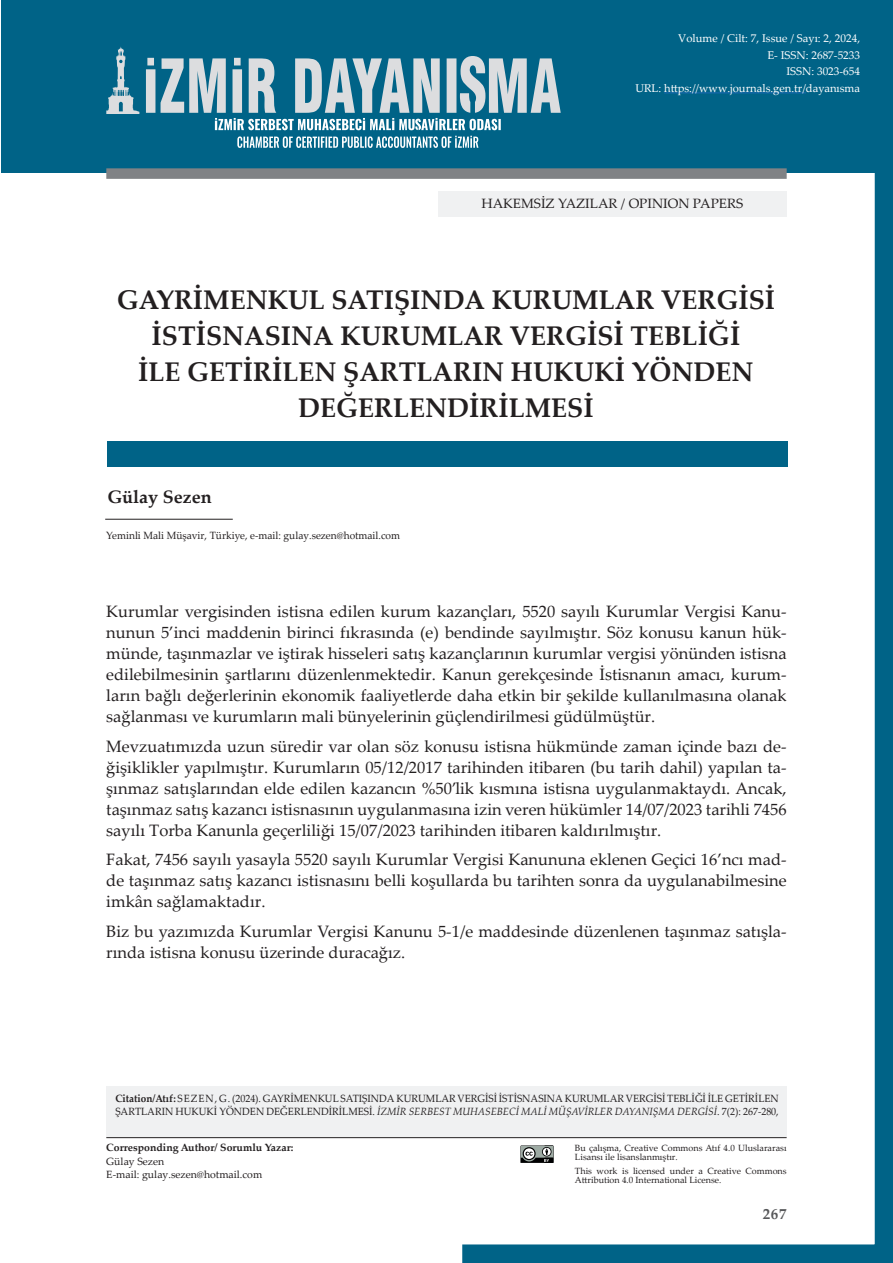
<style>
.page{position:relative;width:893px;height:1263px;background:#fff}
.page>*{position:absolute;margin:0;border:0;box-sizing:border-box;transform-origin:0 0}
.t1{font:700 27px/36px "Palatino Linotype";color:#231f20;text-align:center}
.t2{font:700 18px "Palatino Linotype";color:#231f20}
.t3{font:16.5px/21px "Palatino Linotype";color:#231f20;text-align:justify}
.t4{font:700 15px "Palatino Linotype";color:#57585a}
.t5{font:13.5px "Palatino Linotype";color:#231f20}
.t6{font:11.25px/16.5px "Palatino Linotype";color:#fff;text-align:right}
.t7{font:10.5px/13.5px "Palatino Linotype";color:#231f20;scale:.95 1}
.t8{font:10.5px/13.5px "Palatino Linotype";color:#231f20}
.t9{font:700 10.5px "Palatino Linotype";color:#231f20}
.t10{font:9px/9px "Palatino Linotype";color:#231f20}
.s1{font-weight:700}
.s2{font-style:italic}
</style>
<div class="page">
<svg style="left:451px;top:173px;width:442px;height:1090px"></svg>
<div style="left:2px;top:0;width:891px;height:173px;background:#006387"></div>
<svg style="left:237px;top:136px;width:241px;height:12px"></svg>
<svg style="left:146px;top:56px;width:415px;height:74px"></svg>
<svg style="left:106px;top:47px;width:33px;height:67px"></svg>
<div style="left:107px;top:441px;width:681px;height:25px;background:#006387"></div>
<hr style="left:105px;top:519px;width:128px;height:1px;background:#231f20">
<div style="left:106px;top:168px;width:681px;height:11px;background:#808285"></div>
<div style="left:438px;top:191px;width:349px;height:25px;background:#f0f1f2"></div>
<hr style="left:106px;top:1137px;width:681px;height:1px;background:#231f20">
<div style="left:106px;top:1086px;width:681px;height:51px;background:#f0f1f2"></div>
<svg style="left:520px;top:1145px;width:34px;height:18px"></svg>
<hr style="left:664px;top:93px;width:142px;height:1px;background:#1b69b4">
<p class="t6" style="left:635px;top:30px;width:226px">Volume / Cilt: 7, Issue / Sayı: 2, 2024,<br>E- ISSN: 2687-5233<br>ISSN: 3023-654<br>URL: https://www.journals.gen.tr/dayanısma</p>
<p class="t5" style="left:481px;top:194px;width:263px">HAKEMSİZ YAZILAR / OPINION PAPERS</p>
<h1 class="t1" style="left:117px;top:280px;width:660px">GAYRİMENKUL SATIŞINDA KURUMLAR VERGİSİ İSTİSNASINA KURUMLAR VERGİSİ TEBLİĞİ<br>İLE GETİRİLEN ŞARTLARIN HUKUKİ YÖNDEN DEĞERLENDİRİLMESİ</h1>
<p class="t2" style="left:107px;top:484px;width:106px">Gülay Sezen</p>
<p class="t8" style="left:106px;top:528px;width:295px">Yeminli Mali Müşavir, Türkiye, e-mail: gulay.sezen@hotmail.com</p>
<p class="t3" style="left:106px;top:601px;width:682px">Kurumlar vergisinden istisna edilen kurum kazançları, 5520 sayılı Kurumlar Vergisi Kanu&shy;nunun 5’inci maddenin birinci fıkrasında (e) bendinde sayılmıştır. Söz konusu kanun hük&shy;münde, taşınmazlar ve iştirak hisseleri satış kazançlarının kurumlar vergisi yönünden istisna edilebilmesinin şartlarını düzenlenmektedir. Kanun gerekçesinde İstisnanın amacı, kurum&shy;ların bağlı değerlerinin ekonomik faaliyetlerde daha etkin bir şekilde kullanılmasına olanak sağlanması ve kurumların mali bünyelerinin güçlendirilmesi güdülmüştür.</p>
<p class="t3" style="left:106px;top:735px;width:682px">Mevzuatımızda uzun süredir var olan söz konusu istisna hükmünde zaman içinde bazı de&shy;ğişiklikler yapılmıştır. Kurumların 05/12/2017 tarihinden itibaren (bu tarih dahil) yapılan ta&shy;şınmaz satışlarından elde edilen kazancın %50’lik kısmına istisna uygulanmaktaydı. Ancak, taşınmaz satış kazancı istisnasının uygulanmasına izin veren hükümler 14/07/2023 tarihli 7456 sayılı Torba Kanunla geçerliliği 15/07/2023 tarihinden itibaren kaldırılmıştır.</p>
<p class="t3" style="left:106px;top:849px;width:682px">Fakat, 7456 sayılı yasayla 5520 sayılı Kurumlar Vergisi Kanununa eklenen Geçici 16’ncı mad&shy;de taşınmaz satış kazancı istisnasını belli koşullarda bu tarihten sonra da uygulanabilmesine imkân sağlamaktadır.</p>
<p class="t3" style="left:106px;top:920px;width:682px">Biz bu yazımızda Kurumlar Vergisi Kanunu 5-1/e maddesinde düzenlenen taşınmaz satışla&shy;rında istisna konusu üzerinde duracağız.</p>
<p class="t7" style="left:115px;top:1091px;width:700px"><span class="s1">Citation/Atıf:</span> SEZEN, G. (2024). GAYRİMENKUL SATIŞINDA KURUMLAR VERGİSİ İSTİSNASINA KURUMLAR VERGİSİ TEBLİĞİ İLE GETİRİLEN<br>ŞARTLARIN HUKUKİ YÖNDEN DEĞERLENDİRİLMESİ. <span class="s2">İZMİR SERBEST MUHASEBECİ MALİ MÜŞAVİRLER DAYANIŞMA DERGİSİ</span>. 7(2): 267-280,</p>
<p class="t10" style="left:575px;top:1143px;width:213px">Bu çalışma, Creative Commons Atıf 4.0 Uluslararası<br>Lisansı ile lisanslanmıştır.</p>
<p class="t10" style="left:575px;top:1166px;width:213px">This work is licensed under a Creative Commons<br>Attribution 4.0 International License.</p>
<p class="t9" style="left:106px;top:1140px;width:189px">Corresponding Author/ Sorumlu Yazar:</p>
<p class="t8" style="left:106px;top:1154px;width:157px">Gülay Sezen<br>E-mail: gulay.sezen@hotmail.com</p>
<p class="t4" style="left:763px;top:1203px;width:25px">267</p>
</div>
